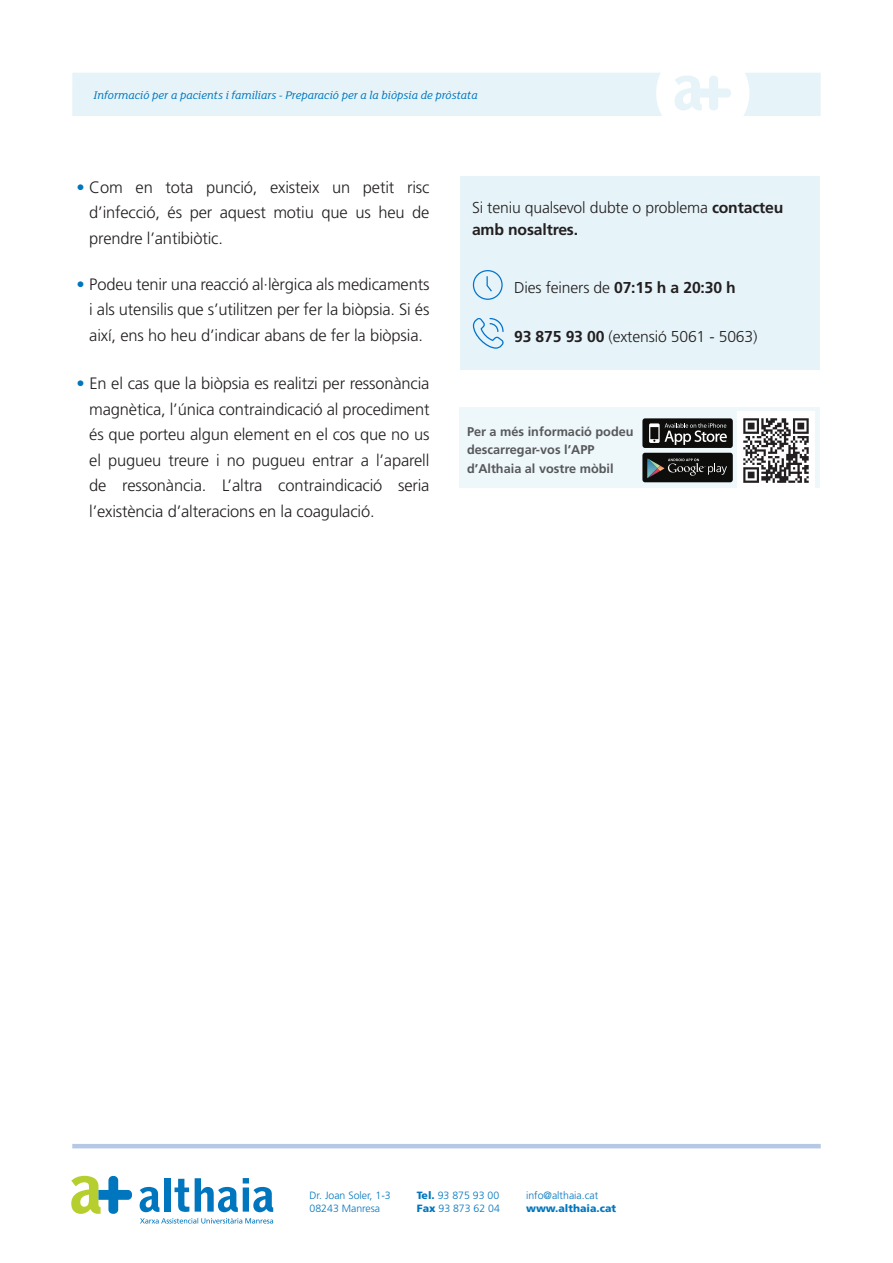
<style>
.page{position:relative;width:893px;height:1263px;background:#fff}
.page>*{position:absolute;margin:0;border:0;box-sizing:border-box;transform-origin:0 0}
.t1{font:300 16.5px/25.5px "Frutiger LT Std";letter-spacing:-.01em;color:#231f20;text-align:justify}
.t2{font:300 15.75px/22.5px "Frutiger LT Std";letter-spacing:-.01em;color:#231f20}
.t3{font:700 12.75px/18px "Frutiger LT Std";color:#57585a}
.t4{font:italic 12px "FS Lola";color:#0076be}
.t5{font:300 10.5px "Frutiger LT Std";color:#0076be}
.t6{font:900 10.5px "Frutiger LT Std";color:#0076be}
.s1{color:#0076be}
.s2{font-weight:700}
.s3{font-weight:900}
</style>
<div class="page">
<div style="left:460px;top:176px;width:360px;height:194px;background:#e6f4f9"></div>
<div style="left:72px;top:73px;width:749px;height:43px;background:#e6f4f9"></div>
<div style="left:656px;top:46px;width:93px;height:94px;background:#fff;border-radius:50%"></div>
<svg style="left:675px;top:76px;width:56px;height:34px"></svg>
<svg style="left:71px;top:1176px;width:61px;height:38px"></svg>
<svg style="left:140px;top:1187px;width:19px;height:25px"></svg>
<div style="left:164px;top:1178px;width:7px;height:33px;background:#0076be"></div>
<svg style="left:175px;top:1179px;width:14px;height:33px"></svg>
<svg style="left:195px;top:1178px;width:78px;height:34px"></svg>
<svg style="left:140px;top:1218px;width:133px;height:5px"></svg>
<hr style="left:72px;top:1144px;width:749px;height:4px;background:#b5c8e6">
<svg style="left:473px;top:270px;width:30px;height:30px"></svg>
<svg style="left:473px;top:318px;width:31px;height:31px"></svg>
<div style="left:459px;top:407px;width:361px;height:80px;background:#eef8fb"></div>
<div style="left:642px;top:453px;width:91px;height:29px;background:#0d0e0c;border-radius:3px"></div>
<svg style="left:647px;top:459px;width:80px;height:19px"></svg>
<div style="left:642px;top:418px;width:91px;height:30px;background:#0d0e0c;border-radius:3px"></div>
<svg style="left:649px;top:423px;width:78px;height:22px"></svg>
<div style="left:737px;top:412px;width:78px;height:77px;background:#fff"></div>
<img style="left:743px;top:418px;width:66px;height:65px">
<p class="t4" style="left:94px;top:87px;width:386px">Informació per a pacients i familiars - Preparació per a la biòpsia de pròstata</p>
<p class="t1" style="left:89px;top:175px;width:342px;text-indent:-13px"><span class="s1">•</span> Com en tota punció, existeix un petit risc d’infecció, és per aquest motiu que us heu de prendre l’antibiòtic.</p>
<p class="t1" style="left:89px;top:271px;width:342px;text-indent:-13px"><span class="s1">•</span> Podeu tenir una reacció al·lèrgica als medicaments i als utensilis que s’utilitzen per fer la biòpsia. Si és així, ens ho heu d’indicar abans de fer la biòpsia.</p>
<p class="t1" style="left:89px;top:371px;width:342px;text-indent:-13px"><span class="s1">•</span> En el cas que la biòpsia es realitzi per ressonància magnètica, l’única contraindicació al procediment és que porteu algun element en el cos que no us el pugueu treure i no pugueu entrar a l’aparell de ressonància. L’altra contraindicació seria l’existència d’alteracions en la coagulació.</p>
<p class="t2" style="left:472px;top:196px;width:313px">Si teniu qualsevol dubte o problema <span class="s2">contacteu amb nosaltres.</span></p>
<p class="t2" style="left:514px;top:277px;width:223px">Dies feiners de <span class="s2">07:15 h a 20:30 h</span></p>
<p class="t2" style="left:514px;top:325px;width:245px"><span class="s2">93 875 93 00</span> (extensió 5061 - 5063)</p>
<p class="t3" style="left:467px;top:423px;width:168px">Per a més informació podeu descarregar-vos l’APP</p>
<p class="t3" style="left:467px;top:459px;width:148px">d’Althaia al vostre mòbil</p>
<p class="t5" style="left:310px;top:1189px;width:83px">Dr. Joan Soler, 1-3</p>
<p class="t5" style="left:310px;top:1202px;width:72px">08243 Manresa</p>
<p class="t5" style="left:417px;top:1189px;width:84px"><span class="s3">Tel.</span> 93 875 93 00</p>
<p class="t5" style="left:417px;top:1202px;width:85px"><span class="s3">Fax</span> 93 873 62 04</p>
<p class="t5" style="left:526px;top:1189px;width:74px">info@althaia.cat</p>
<p class="t6" style="left:526px;top:1202px;width:92px">www.althaia.cat</p>
</div>
